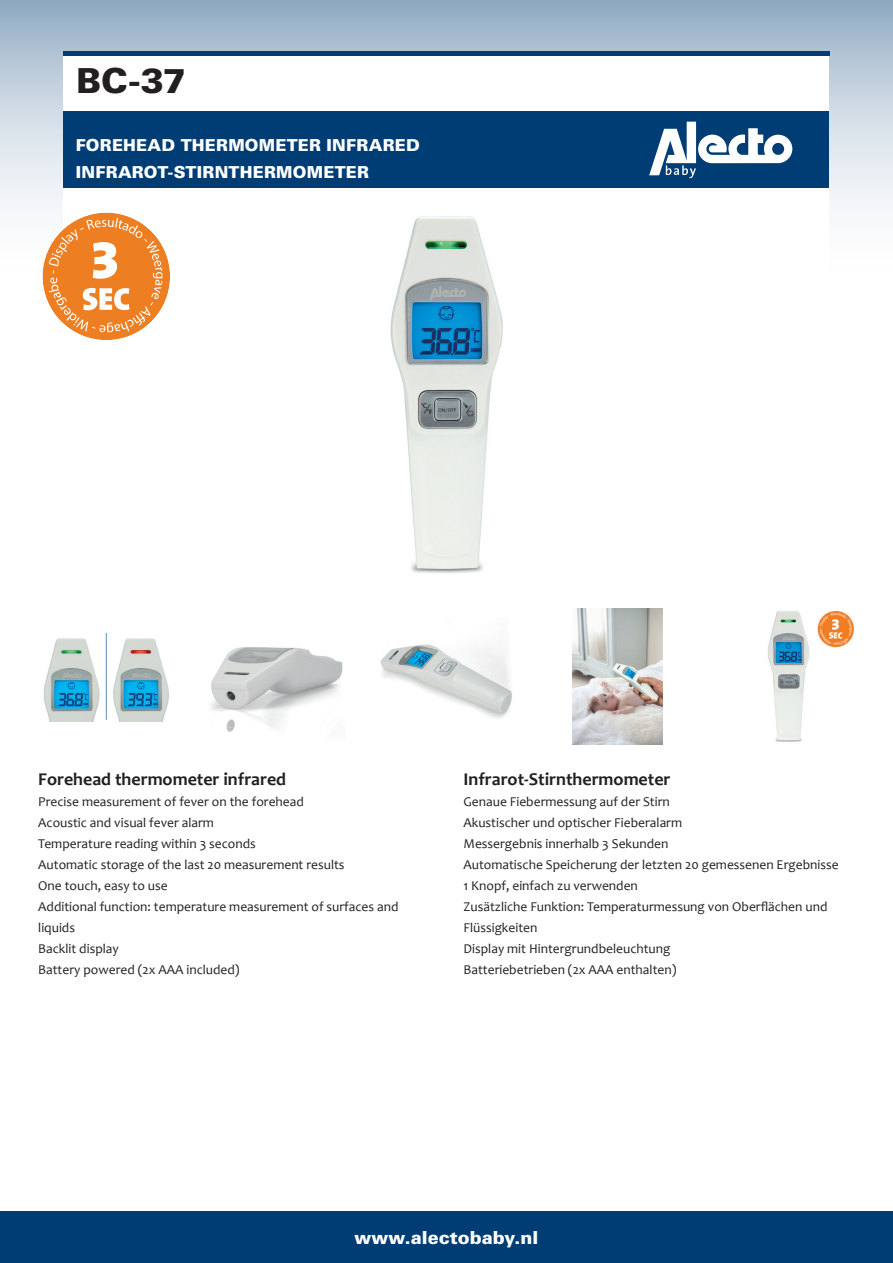
<style>
.page{position:relative;width:893px;height:1263px;background:#fff}
.page>*{position:absolute;margin:0;border:0;box-sizing:border-box;transform-origin:0 0}
.t1{font:900 34.5px "Univers LT Std";color:#231f20}
.t2{font:700 18px "Candara";color:#231f20}
.t3{font:900 18px "Univers LT Std";color:#fff}
.t4{font:900 16.5px/27px "Univers LT Std";letter-spacing:.01em;color:#fff}
.t5{font:13.5px/21px "Candara";color:#231f20}
</style>
<div class="page">
<svg style="left:0;top:0;width:893px;height:282px;background:#b7c8d7"></svg>
<div style="left:0;top:1212px;width:893px;height:51px;background:#003d74"></div>
<div style="left:64px;top:51px;width:765px;height:557px;background:#fff"></div>
<div style="left:63px;top:112px;width:766px;height:76px;background:#003d74"></div>
<img style="left:572px;top:608px;width:91px;height:136px">
<img style="left:768px;top:610px;width:87px;height:132px">
<img style="left:380px;top:644px;width:132px;height:75px">
<img style="left:211px;top:647px;width:132px;height:85px">
<img style="left:390px;top:216px;width:113px;height:357px">
<svg style="left:43px;top:213px;width:127px;height:127px"></svg>
<hr style="left:63px;top:51px;width:766px;height:4px;background:#003d74">
<img style="left:43px;top:633px;width:126px;height:88px">
<svg style="left:649px;top:122px;width:143px;height:56px"></svg>
<h1 class="t1" style="left:77px;top:59px;width:111px">BC-37</h1>
<p class="t4" style="left:76px;top:131px;width:345px">FOREHEAD THERMOMETER INFRARED<br>INFRAROT-STIRNTHERMOMETER</p>
<h2 class="t2" style="left:38px;top:768px;width:249px">Forehead thermometer infrared</h2>
<p class="t5" style="left:38px;top:791px;width:362px">Precise measurement of fever on the forehead<br>Acoustic and visual fever alarm<br>Temperature reading within 3 seconds<br>Automatic storage of the last 20 measurement results<br>One touch, easy to use<br>Additional function: temperature measurement of surfaces and liquids<br>Backlit display<br>Battery powered (2x AAA included)</p>
<h2 class="t2" style="left:463px;top:768px;width:209px">Infrarot-Stirnthermometer</h2>
<p class="t5" style="left:463px;top:791px;width:377px">Genaue Fiebermessung auf der Stirn<br>Akustischer und optischer Fieberalarm<br>Messergebnis innerhalb 3 Sekunden<br>Automatische Speicherung der letzten 20 gemessenen Ergebnisse 1 Knopf, einfach zu verwenden<br>Zusätzliche Funktion: Temperaturmessung von Oberflächen und Flüssigkeiten<br>Display mit Hintergrundbeleuchtung<br>Batteriebetrieben (2x AAA enthalten)</p>
<h2 class="t3" style="left:355px;top:1226px;width:185px">www.alectobaby.nl</h2>
</div>
